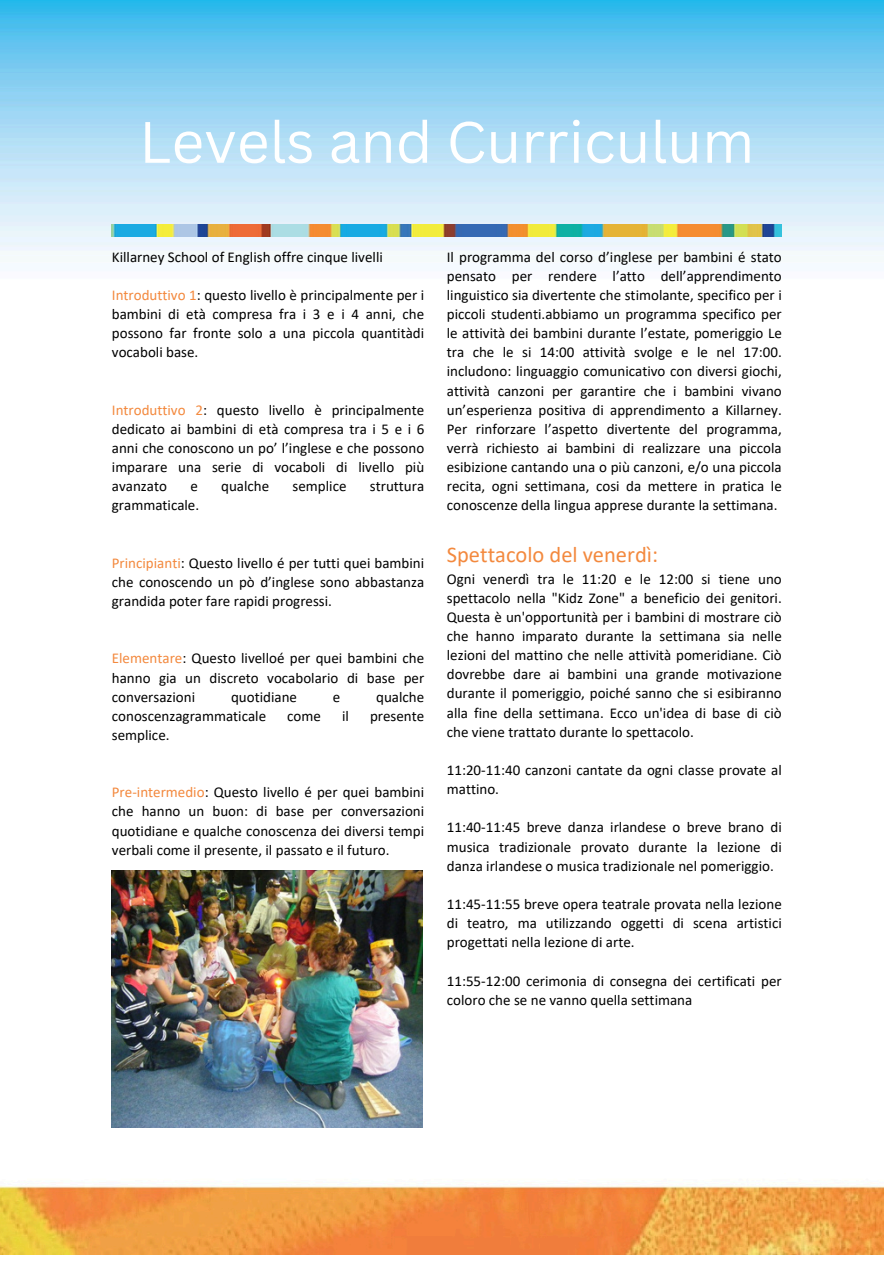
<style>
.page{position:relative;width:894px;height:1264px;background:#fff}
.page>*{position:absolute;margin:0;border:0;box-sizing:border-box;transform-origin:0 0}
.t1{font:57px "Canva Sans";color:#fff}
.t2{font:22.5px "Calibri";color:#f3893e}
.t3{font:15px/19.2px "Calibri";color:#000;text-align:justify}
.s1{color:#f3893e}
</style>
<div class="page">
<img style="left:0;top:0;width:883px;height:1254px">
<img style="left:112px;top:225px;width:669px;height:11px">
<img style="left:112px;top:870px;width:310px;height:257px">
<p class="t1" style="left:139px;top:102px;width:616px">Levels and Curriculum</p>
<p class="t3" style="left:112px;top:248px;width:272px">Killarney School of English offre cinque livelli</p>
<p class="t3" style="left:112px;top:286px;width:314px"><span class="s1">Introduttivo 1</span>: questo livello è principalmente per i bambini di età compresa fra i 3 e i 4 anni, che possono far fronte solo a una piccola quantitàdi vocaboli base.</p>
<p class="t3" style="left:112px;top:401px;width:314px"><span class="s1">Introduttivo 2</span>: questo livello è principalmente dedicato ai bambini di età compresa tra i 5 e i 6 anni che conoscono un po’ l’inglese e che possono imparare una serie di vocaboli di livello più avanzato</p>
<p class="t3" style="left:190px;top:478px;width:9px">e</p>
<p class="t3" style="left:221px;top:478px;width:50px">qualche</p>
<p class="t3" style="left:292px;top:478px;width:55px">semplice</p>
<p class="t3" style="left:370px;top:478px;width:56px">struttura</p>
<p class="t3" style="left:112px;top:497px;width:89px">grammaticale.</p>
<p class="t3" style="left:112px;top:554px;width:314px"><span class="s1">Principianti</span>: Questo livello é per tutti quei bambini che conoscendo un pò d’inglese sono abbastanza grandida poter fare rapidi progressi.</p>
<p class="t3" style="left:112px;top:650px;width:314px"><span class="s1">Elementare</span>: Questo livelloé per quei bambini che hanno gia un discreto vocabolario di base per conversazioni</p>
<p class="t3" style="left:231px;top:688px;width:67px">quotidiane</p>
<p class="t3" style="left:333px;top:688px;width:9px">e</p>
<p class="t3" style="left:376px;top:688px;width:50px">qualche</p>
<p class="t3" style="left:112px;top:707px;width:156px">conoscenzagrammaticale</p>
<p class="t3" style="left:287px;top:707px;width:35px">come</p>
<p class="t3" style="left:342px;top:707px;width:8px">il</p>
<p class="t3" style="left:370px;top:707px;width:56px">presente</p>
<p class="t3" style="left:112px;top:726px;width:59px">semplice.</p>
<p class="t3" style="left:112px;top:784px;width:314px"><span class="s1">Pre-intermedio</span>: Questo livello é per quei bambini che hanno un buon: di base per conversazioni quotidiane e qualche conoscenza dei diversi tempi verbali come il presente, il passato e il futuro.</p>
<p class="t3" style="left:446px;top:248px;width:336px">Il programma del corso d’inglese per bambini é stato pensato per rendere l’atto dell’apprendimento linguistico sia divertente che stimolante, specifico per i piccoli studenti.abbiamo un programma specifico per le attività dei bambini durante l’estate, pomeriggio Le tra che le si 14:00 attività svolge e le nel 17:00. includono: linguaggio comunicativo con diversi giochi, attività canzoni per garantire che i bambini vivano un’esperienza positiva di apprendimento a Killarney.<br>Per rinforzare l’aspetto divertente del programma, verrà richiesto ai bambini di realizzare una piccola esibizione cantando una o più canzoni, e/o una piccola recita, ogni settimana, cosi da mettere in pratica le conoscenze della lingua apprese durante la settimana.</p>
<p class="t2" style="left:446px;top:545px;width:213px">Spettacolo del venerdì:</p>
<p class="t3" style="left:446px;top:570px;width:336px">Ogni venerdì tra le 11:20 e le 12:00 si tiene uno spettacolo nella "Kidz Zone" a beneficio dei genitori.<br>Questa è un'opportunità per i bambini di mostrare ciò che hanno imparato durante la settimana sia nelle lezioni del mattino che nelle attività pomeridiane. Ciò dovrebbe dare ai bambini una grande motivazione durante il pomeriggio, poiché sanno che si esibiranno alla fine della settimana. Ecco un'idea di base di ciò che viene trattato durante lo spettacolo.</p>
<p class="t3" style="left:446px;top:761px;width:336px">11:20-11:40 canzoni cantate da ogni classe provate al mattino.</p>
<p class="t3" style="left:446px;top:819px;width:336px">11:40-11:45 breve danza irlandese o breve brano di musica tradizionale provato durante la lezione di danza irlandese o musica tradizionale nel pomeriggio.</p>
<p class="t3" style="left:446px;top:895px;width:336px">11:45-11:55 breve opera teatrale provata nella lezione di teatro, ma utilizzando oggetti di scena artistici progettati nella lezione di arte.</p>
<p class="t3" style="left:446px;top:972px;width:336px">11:55-12:00 cerimonia di consegna dei certificati per coloro che se ne vanno quella settimana</p>
</div>
